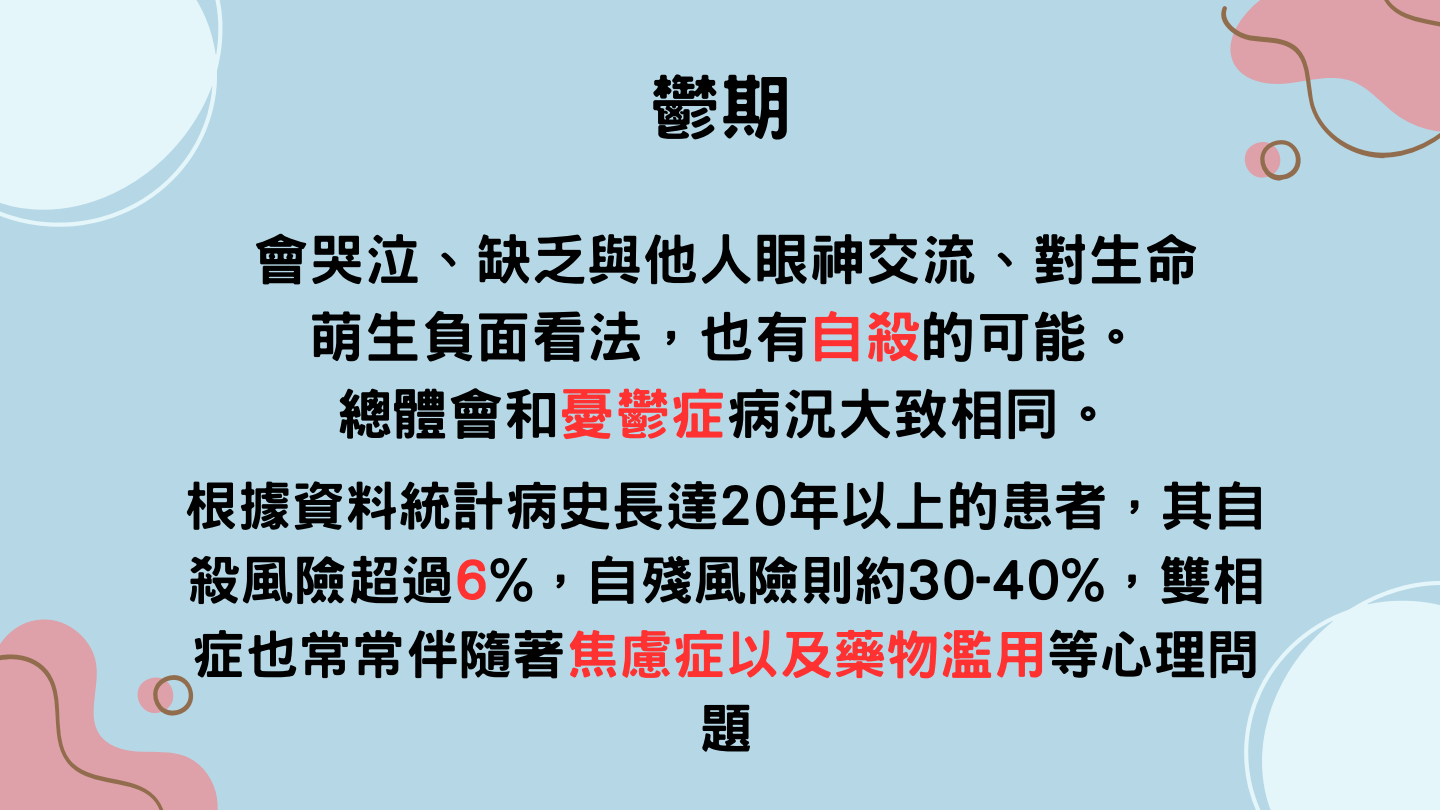
<style>
.page{position:relative;width:1440px;height:810px;background:#b6d8e6}
.page>*{position:absolute;margin:0;border:0;box-sizing:border-box;transform-origin:0 0}
.t1{font:800 72px "Han Wang Hei";color:#000}
.t2{font:800 55.6px/77.2px "Han Wang Hei";color:#000;text-align:center}
.t3{font:800 53.4px/74.2px "Han Wang Hei";color:#000;text-align:center}
.s1{color:#ff3131}
</style>
<div class="page">
<svg style="left:0;top:0;width:223px;height:227px;fill:#e5f6fa"></svg>
<svg style="left:1244px;top:581px;width:196px;height:229px"></svg>
<svg style="left:0;top:619px;width:218px;height:191px"></svg>
<svg style="left:1221px;top:0;width:219px;height:181px"></svg>
<p class="t1" style="left:648px;top:71px;width:145px">鬱期</p>
<p class="t2" style="left:253px;top:221px;width:947px">會哭泣、缺乏與他人眼神交流、對生命萌生負面看法，也有<span class="s1">自殺</span>的可能。</p>
<p class="t2" style="left:336px;top:375px;width:780px">總體會和<span class="s1">憂鬱症</span>病況大致相同。</p>
<p class="t3" style="left:184px;top:469px;width:1084px">根據資料統計病史長達20年以上的患者，其自殺風險超過<span class="s1">6</span>%，自殘風險則約30-40%，雙相症也常常伴隨著<span class="s1">焦慮症以及藥物濫用</span>等心理問題</p>
</div>
